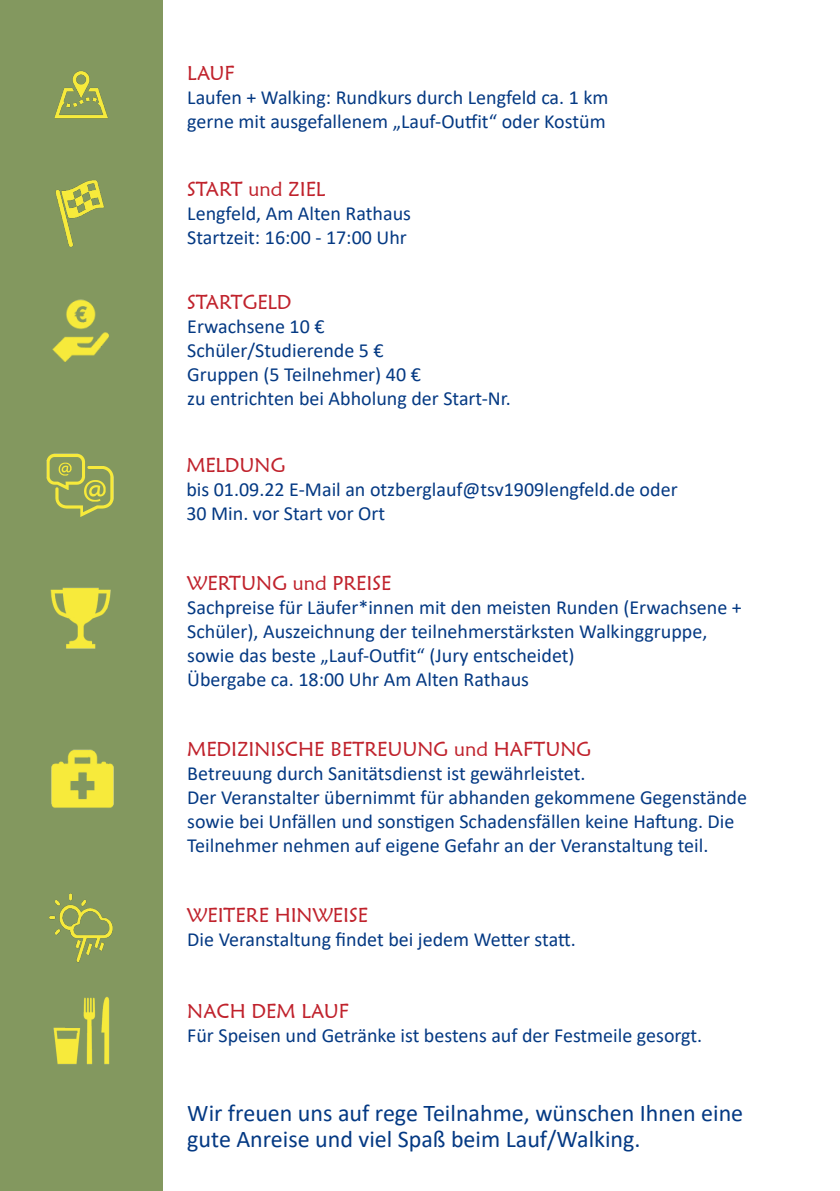
<style>
.page{position:relative;width:840px;height:1191px;background:#fff}
.page>*{position:absolute;margin:0;border:0;box-sizing:border-box;transform-origin:0 0}
.t1{font:24px/26px "Calibri";color:#043983}
.t2{font:20px/24px "Calibri";color:#043983}
.t3{font:20px "Maiandra GD";color:#c0222c}
.s1{font-family:"Maiandra GD";color:#c0222c}
</style>
<div class="page">
<div style="left:0;top:0;width:163px;height:1191px;background:#83985f"></div>
<img style="left:54px;top:71px;width:54px;height:48px">
<img style="left:55px;top:180px;width:49px;height:67px">
<img style="left:52px;top:299px;width:57px;height:63px">
<img style="left:50px;top:587px;width:61px;height:62px">
<img style="left:51px;top:749px;width:63px;height:59px">
<img style="left:49px;top:893px;width:64px;height:70px">
<img style="left:53px;top:997px;width:57px;height:68px">
<img style="left:46px;top:453px;width:68px;height:64px">
<p class="t3" style="left:187px;top:61px;width:49px">LAUF</p>
<p class="t2" style="left:187px;top:85px;width:422px">Laufen + Walking: Rundkurs durch Lengfeld ca. 1 km</p>
<p class="t2" style="left:187px;top:109px;width:419px">gerne mit ausgefallenem „Lauf-Outfit“ oder Kostüm</p>
<p class="t3" style="left:187px;top:176px;width:139px">START und ZIEL</p>
<p class="t2" style="left:187px;top:200px;width:225px">Lengfeld, Am Alten Rathaus</p>
<p class="t2" style="left:187px;top:224px;width:221px">Startzeit: 16:00 - 17:00 Uhr</p>
<p class="t2" style="left:187px;top:289px;width:139px"><span class="s1">STARTGELD<br></span>Erwachsene 10 €</p>
<p class="t2" style="left:187px;top:337px;width:198px">Schüler/Studierende 5 €</p>
<p class="t2" style="left:187px;top:361px;width:235px">Gruppen (5 Teilnehmer) 40 €</p>
<p class="t2" style="left:187px;top:385px;width:325px">zu entrichten bei Abholung der Start-Nr.</p>
<p class="t3" style="left:186px;top:453px;width:100px">MELDUNG</p>
<p class="t2" style="left:186px;top:477px;width:492px">bis 01.09.22 E-Mail an otzberglauf@tsv1909lengfeld.de oder</p>
<p class="t2" style="left:186px;top:501px;width:200px">30 Min. vor Start vor Ort</p>
<p class="t3" style="left:187px;top:571px;width:205px">WERTUNG und PREISE</p>
<p class="t2" style="left:187px;top:595px;width:555px">Sachpreise für Läufer*innen mit den meisten Runden (Erwachsene +<br>Schüler), Auszeichnung der teilnehmerstärksten Walkinggruppe,</p>
<p class="t2" style="left:187px;top:643px;width:388px">sowie das beste „Lauf-Outfit“ (Jury entscheidet)</p>
<p class="t2" style="left:187px;top:667px;width:343px">Übergabe ca. 18:00 Uhr Am Alten Rathaus</p>
<p class="t3" style="left:187px;top:737px;width:405px">MEDIZINISCHE BETREUUNG und HAFTUNG</p>
<p class="t2" style="left:187px;top:761px;width:399px">Betreuung durch Sanitätsdienst ist gewährleistet.</p>
<p class="t2" style="left:187px;top:785px;width:561px">Der Veranstalter übernimmt für abhanden gekommene Gegenstände sowie bei Unfällen und sonstigen Schadensfällen keine Haftung. Die<br>Teilnehmer nehmen auf eigene Gefahr an der Veranstaltung teil.</p>
<p class="t3" style="left:187px;top:903px;width:182px">WEITERE HINWEISE</p>
<p class="t2" style="left:187px;top:927px;width:390px">Die Veranstaltung findet bei jedem Wetter statt.</p>
<p class="t3" style="left:187px;top:998px;width:163px">NACH DEM LAUF</p>
<p class="t2" style="left:187px;top:1022px;width:516px">Für Speisen und Getränke ist bestens auf der Festmeile gesorgt.</p>
<p class="t1" style="left:187px;top:1099px;width:557px">Wir freuen uns auf rege Teilnahme, wünschen Ihnen eine gute Anreise und viel Spaß beim Lauf/Walking.</p>
</div>
